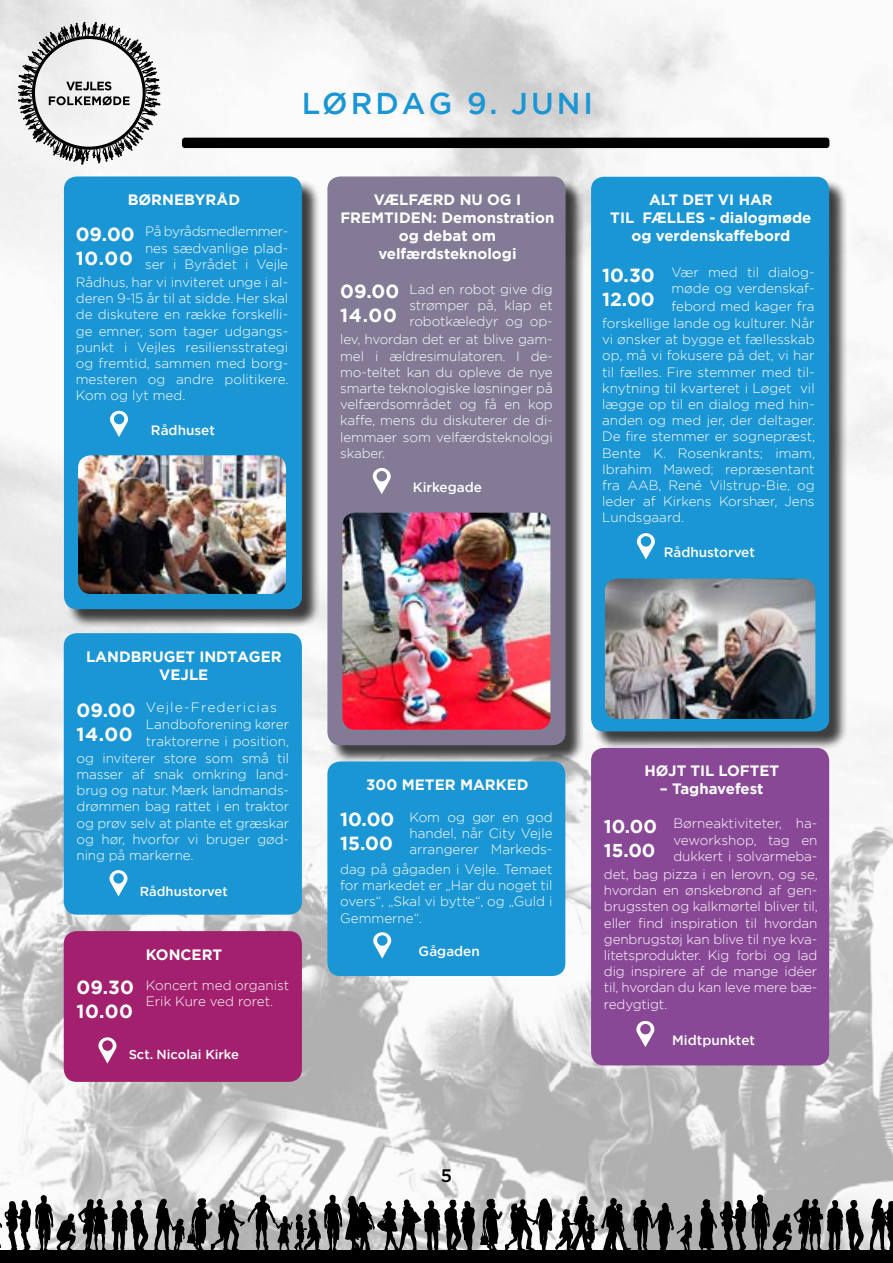
<style>
.page{position:relative;width:893px;height:1263px;background:#fff}
.page>*{position:absolute;margin:0;border:0;box-sizing:border-box;transform-origin:0 0}
.t1{font:500 30px "Gotham";letter-spacing:.1em;color:#1a96d4}
.t2{font:700 18.9px/24px "Gotham";color:#fff}
.t3{font:700 18.6px/24px "Gotham";color:#fff}
.t4{font:500 18px "Gotham";color:#000}
.t5{font:700 15px/18px "Gotham";color:#fff;text-align:center}
.t6{font:300 13.5px/16.2px "Gotham";color:#fff;text-align:justify}
.t7{font:500 13.5px "Gotham";color:#fff}
.t8{font:500 13.05px "Gotham";color:#fff}
.s1{font-size:13.8px}
</style>
<div class="page">
<img style="left:0;top:0;width:893px;height:1251px">
<div style="left:182px;top:138px;width:647px;height:10px;background:#000;border-radius:3px"></div>
<div style="left:594px;top:179px;width:255px;height:572px;background:#000;opacity:.75"></div>
<div style="left:591px;top:177px;width:238px;height:554px;background:#1a96d4;border-radius:13px"></div>
<img style="left:605px;top:579px;width:210px;height:140px">
<div style="left:330px;top:179px;width:255px;height:585px;background:#000;opacity:.75"></div>
<div style="left:327px;top:176px;width:239px;height:569px;background:#837a95;border-radius:13px"></div>
<div style="left:64px;top:633px;width:238px;height:282px;background:#1a96d4;border-radius:13px"></div>
<div style="left:327px;top:761px;width:238px;height:215px;background:#1a96d4;border-radius:13px"></div>
<img style="left:342px;top:513px;width:208px;height:217px">
<div style="left:66px;top:179px;width:254px;height:449px;background:#000;opacity:.75"></div>
<div style="left:64px;top:176px;width:238px;height:433px;background:#1a96d4;border-radius:13px"></div>
<img style="left:78px;top:455px;width:208px;height:139px">
<div style="left:64px;top:931px;width:238px;height:151px;background:#a2206e;border-radius:13px"></div>
<div style="left:591px;top:748px;width:238px;height:317px;background:#894896;border-radius:13px"></div>
<svg style="left:110px;top:411px;width:18px;height:26px"></svg>
<svg style="left:109px;top:870px;width:18px;height:26px"></svg>
<svg style="left:98px;top:1037px;width:18px;height:26px"></svg>
<svg style="left:373px;top:468px;width:18px;height:26px"></svg>
<svg style="left:373px;top:932px;width:18px;height:26px"></svg>
<svg style="left:637px;top:533px;width:18px;height:26px"></svg>
<svg style="left:636px;top:1021px;width:18px;height:26px"></svg>
<svg style="left:0;top:1195px;width:148px;height:56px"></svg>
<svg style="left:154px;top:1194px;width:538px;height:57px"></svg>
<div style="left:0;top:1251px;width:893px;height:12px;background:#000"></div>
<svg style="left:699px;top:1194px;width:194px;height:57px;background:#696969"></svg>
<svg style="left:18px;top:22px;width:142px;height:143px"></svg>
<h1 class="t1" style="left:302px;top:84px;width:292px">LØRDAG 9. JUNI</h1>
<p class="t5" style="left:128px;top:191px;width:114px">BØRNEBYRÅD</p>
<h2 class="t2" style="left:76px;top:222px;width:60px">09.00<br>10.00</h2>
<p class="t6" style="left:145px;top:223px;width:145px">På byrådsmedlemmer&shy;nes sædvanlige plad&shy;ser i Byrådet i Vejle</p>
<p class="t6" style="left:76px;top:274px;width:214px">Rådhus, har vi inviteret unge i al&shy;deren 9-15 år til at sidde. Her skal de diskutere en række forskelli&shy;ge emner, som tager udgangs&shy;punkt i Vejles resiliensstrategi og fremtid, sammen med borg&shy;mesteren og andre politikere.<br>Kom og lyt med.</p>
<p class="t7" style="left:151px;top:422px;width:65px">Rådhuset</p>
<p class="t5" style="left:340px;top:191px;width:215px">VÆLFÆRD NU OG I<br>FREMTIDEN: Demonstration og debat om velfærdsteknologi</p>
<h2 class="t2" style="left:340px;top:280px;width:60px">09.00<br>14.00</h2>
<p class="t6" style="left:409px;top:281px;width:145px">Lad en robot give dig strømper på, klap et robotkæledyr og op-</p>
<p class="t6" style="left:340px;top:331px;width:214px">lev, hvordan det er at blive gam&shy;mel i ældresimulatoren. I de&shy;mo-teltet kan du opleve de nye smarte teknologiske løsninger på velfærdsområdet og få en kop kaffe, mens du diskuterer de di&shy;lemmaer som velfærdsteknologi skaber.</p>
<p class="t7" style="left:413px;top:479px;width:71px">Kirkegade</p>
<p class="t5" style="left:610px;top:191px;width:203px">ALT DET VI HAR<br>TIL FÆLLES - dialogmøde og verdenskaffebord</p>
<h2 class="t2" style="left:602px;top:263px;width:54px">10.30<br>12.00</h2>
<p class="t6" style="left:671px;top:264px;width:145px;line-height:16.6px">Vær med til dialog&shy;møde og verdenskaf&shy;febord med kager fra</p>
<p class="t6" style="left:602px;top:315px;width:215px">forskellige lande og kulturer. Når vi ønsker at bygge et fællesskab op, må vi fokusere på det, vi har til fælles. Fire stemmer med til&shy;knytning til kvarteret i Løget vil lægge op til en dialog med hin&shy;anden og med jer, der deltager.<br>De fire stemmer er sognepræst, Bente K. Rosenkrants; imam, Ibrahim Mawed; repræsentant fra AAB, René Vilstrup-Bie, og leder af Kirkens Korshær, Jens Lundsgaard.</p>
<p class="t7" style="left:664px;top:543px;width:93px">Rådhustorvet</p>
<p class="t5" style="left:86px;top:647px;width:197px">LANDBRUGET INDTAGER<br>VEJLE</p>
<h2 class="t2" style="left:77px;top:698px;width:60px">09.00<br>14.00</h2>
<p class="t6" style="left:146px;top:699px;width:145px">Vejle-Fredericias<br>Landboforening kører</p>
<p class="t6" style="left:146px;top:733px;width:145px">traktorerne i position,</p>
<p class="t6" style="left:77px;top:750px;width:214px">og inviterer store som små til masser af snak omkring land&shy;brug og natur. Mærk landmands&shy;drømmen bag rattet i en traktor og prøv selv at plante et græskar og hør, hvorfor vi bruger gød&shy;ning på markerne.</p>
<p class="t8" style="left:140px;top:883px;width:89px">Rådhustorvet</p>
<p class="t5" style="left:146px;top:945px;width:78px">KONCERT</p>
<h2 class="t2" style="left:77px;top:976px;width:59px">09.30<br>10.00</h2>
<p class="t6" style="left:146px;top:977px;width:145px">Koncert med organist<br>Erik Kure ved roret.</p>
<p class="t8" style="left:129px;top:1046px;width:112px">Sct. Nicolai Kirke</p>
<p class="t5" style="left:366px;top:775px;width:164px">300 METER MARKED</p>
<h2 class="t2" style="left:340px;top:807px;width:56px">10.00<br>15.00</h2>
<p class="t6" style="left:409px;top:808px;width:145px">Kom og gør en god handel, når City Vejle arrangerer Mar<span class="s1">keds-</span></p>
<p class="t6" style="left:340px;top:861px;width:214px">dag på gågaden i Vejle. Temaet for markedet er „Har du noget til overs“, „Skal vi bytte“, og „Guld i Gemmerne“.</p>
<p class="t7" style="left:419px;top:942px;width:63px">Gågaden</p>
<p class="t5" style="left:644px;top:762px;width:136px">HØJT TIL LOFTET</p>
<p class="t5" style="left:660px;top:780px;width:105px">– Taghavefest</p>
<h3 class="t3" style="left:604px;top:814px;width:55px">10.00<br>15.00</h3>
<p class="t6" style="left:673px;top:815px;width:145px">Børneaktiviteter, ha&shy;veworkshop, tag en dukkert i solvarmeba-</p>
<p class="t6" style="left:604px;top:866px;width:215px">det, bag pizza i en lerovn, og se, hvordan en ønskebrønd af gen&shy;brugssten og kalkmørtel bliver til, eller find inspiration til hvordan genbrugstøj kan blive til nye kva&shy;litetsprodukter. Kig forbi og lad dig inspirere af de mange idéer til, hvordan du kan leve mere bæ&shy;redygtigt.</p>
<p class="t7" style="left:672px;top:1031px;width:84px">Midtpunktet</p>
<h3 class="t4" style="left:441px;top:1163px;width:13px">5</h3>
</div>
